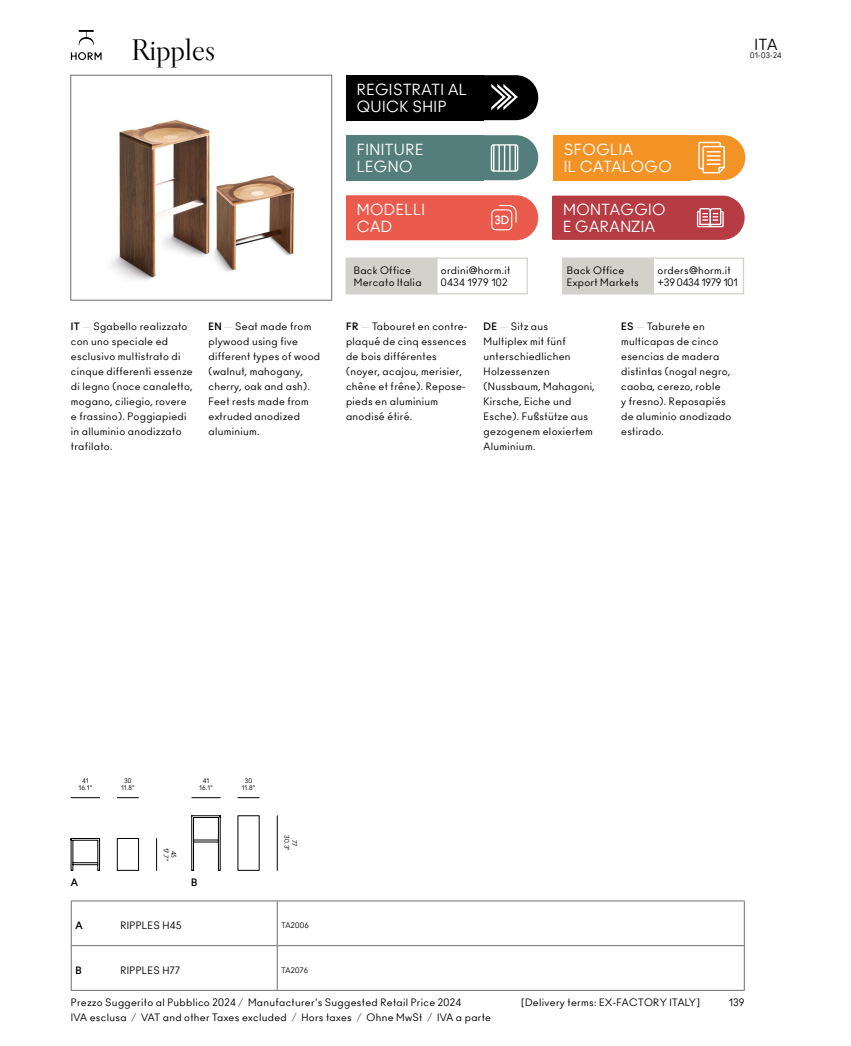
<style>
.page{position:relative;width:851px;height:1046px;background:#fff}
.page>*{position:absolute;margin:0;border:0;box-sizing:border-box;transform-origin:0 0}
.t1{font:30px "Electra LT Display";letter-spacing:.03em;color:#000}
.t2{font:15px/17.5px "Ano";letter-spacing:.03em;color:#fff}
.t3{font:15px "Ano";color:#000}
.t4{font:10px/15px "Ano";letter-spacing:.03em;color:#000}
.t5{font:10px/12.5px "Ano";letter-spacing:.005em;color:#000}
.t6{font:700 10px "Ano";color:#000}
.t7{font:7.5px "Ano";letter-spacing:.03em;color:#000}
.t8{font:6.25px/7.5px "Ano";letter-spacing:.03em;color:#000;text-align:center}
.s1{font-weight:700}
.s2{font-family:"Ano Eighth"}
.s3{font-family:"Ano Half"}
</style>
<div class="page">
<svg style="left:71px;top:815px;width:188px;height:55px"></svg>
<svg style="left:71px;top:797px;width:29px;height:1px"></svg>
<svg style="left:117px;top:797px;width:21px;height:1px"></svg>
<svg style="left:192px;top:797px;width:28px;height:1px"></svg>
<svg style="left:238px;top:797px;width:21px;height:1px"></svg>
<hr style="left:156px;top:838px;width:1px;height:32px;background:#000">
<hr style="left:277px;top:815px;width:1px;height:55px;background:#000">
<img style="left:111px;top:119px;width:185px;height:162px">
<div style="left:71px;top:75px;width:261px;height:225px;border:1px solid #706f6f"></div>
<svg style="left:71px;top:52px;width:31px;height:8px"></svg>
<svg style="left:79px;top:30px;width:15px;height:15px"></svg>
<hr style="left:71px;top:900px;width:206px;height:1px;background:#706f6f">
<hr style="left:71px;top:901px;width:1px;height:44px;background:#706f6f">
<hr style="left:277px;top:900px;width:467px;height:1px;background:#706f6f">
<hr style="left:277px;top:901px;width:1px;height:44px;background:#706f6f">
<hr style="left:743px;top:901px;width:1px;height:44px;background:#706f6f">
<hr style="left:71px;top:945px;width:206px;height:1px;background:#706f6f">
<hr style="left:71px;top:945px;width:1px;height:44px;background:#706f6f">
<hr style="left:277px;top:945px;width:467px;height:1px;background:#706f6f">
<hr style="left:277px;top:945px;width:1px;height:44px;background:#706f6f">
<hr style="left:743px;top:945px;width:1px;height:44px;background:#706f6f">
<hr style="left:71px;top:989px;width:206px;height:1px;background:#706f6f">
<hr style="left:277px;top:989px;width:467px;height:1px;background:#706f6f">
<div style="left:346px;top:258px;width:90px;height:36px;background:#d3d1cb"></div>
<div style="left:345px;top:257px;width:92px;height:37px;border:1px solid #d3d1cb"></div>
<div style="left:436px;top:257px;width:91px;height:37px;border:1px solid #d3d1cb"></div>
<div style="left:562px;top:258px;width:91px;height:36px;background:#d3d1cb"></div>
<div style="left:562px;top:257px;width:91px;height:37px;border:1px solid #d3d1cb"></div>
<div style="left:652px;top:257px;width:92px;height:37px;border:1px solid #d3d1cb"></div>
<svg style="left:690px;top:135px;width:55px;height:45px;background:#f5a952"></svg>
<div style="left:553px;top:135px;width:137px;height:45px;background:#f39325"></div>
<svg style="left:552px;top:196px;width:192px;height:44px;background:#b9444c"></svg>
<svg style="left:346px;top:195px;width:192px;height:45px;background:#ed7368"></svg>
<div style="left:346px;top:196px;width:137px;height:43px;background:#eb5b4d"></div>
<svg style="left:483px;top:75px;width:55px;height:45px;background:#2e2e2e"></svg>
<div style="left:346px;top:75px;width:137px;height:45px;background:#000"></div>
<svg style="left:483px;top:135px;width:55px;height:45px;background:#769795"></svg>
<hr style="left:514px;top:145px;width:2px;height:26px;background:#fff">
<div style="left:346px;top:135px;width:137px;height:45px;background:#547e7b"></div>
<h1 class="t1" style="left:132px;top:32px;width:84px">Ripples</h1>
<h2 class="t2" style="left:356px;top:81px;width:112px">REGISTRATI AL<br>QUICK SHIP</h2>
<h2 class="t2" style="left:356px;top:141px;width:68px">FINITURE<br>LEGNO</h2>
<h2 class="t2" style="left:356px;top:201px;width:70px">MODELLI<br>CAD</h2>
<h2 class="t2" style="left:563px;top:141px;width:109px">SFOGLIA<br>IL CATALOGO</h2>
<h2 class="t2" style="left:563px;top:201px;width:104px">MONTAGGIO<br>E GARANZIA</h2>
<p class="t4" style="left:354px;top:264px;width:69px;line-height:12.5px">Back Office<br>Mercato Italia</p>
<p class="t4" style="left:441px;top:264px;width:71px;line-height:12.5px">ordini@horm.it<br>0434 1979 102</p>
<p class="t4" style="left:567px;top:264px;width:73px;line-height:12.5px">Back Office<br>Export Markets</p>
<p class="t5" style="left:657px;top:264px;width:82px">orders@horm.it +39 0434 1979 101</p>
<p class="t4" style="left:71px;top:319px;width:123px"><span class="s1">IT</span> <span class="s2">—</span> Sgabello realizzato con uno speciale ed esclusivo multistrato di cinque differenti essenze di legno (noce canaletto, mogano, ciliegio, rovere e frassino). Poggiapiedi in alluminio anodizzato trafilato.</p>
<p class="t4" style="left:208px;top:319px;width:113px"><span class="s1">EN</span> <span class="s2">—</span> Seat made from plywood using five different types of wood (walnut, mahogany, cherry, oak and ash).<br>Feet rests made from extruded anodized aluminium.</p>
<p class="t4" style="left:346px;top:319px;width:123px"><span class="s1">FR</span> <span class="s2">—</span> Tabouret en contre&shy;plaqué de cinq essences de bois différentes (noyer, acajou, merisier, chêne et frêne). Repose&shy;pieds en aluminium anodisé étiré.</p>
<p class="t4" style="left:483px;top:319px;width:112px"><span class="s1">DE</span> <span class="s2">—</span> Sitz aus<br>Multiplex mit fünf unterschiedlichen<br>Holzessenzen (Nussbaum, Mahagoni,<br>Kirsche, Eiche und<br>Esche). Fußstütze aus gezogenem eloxiertem<br>Aluminium.</p>
<p class="t4" style="left:621px;top:319px;width:112px"><span class="s1">ES</span> <span class="s2">—</span> Taburete en multicapas de cinco esencias de madera distintas (nogal negro, caoba, cerezo, roble<br>y fresno). Reposapiés de aluminio anodizado estirado.</p>
<h2 class="t3" style="left:754px;top:36px;width:25px">ITA</h2>
<p class="t7" style="left:750px;top:50px;width:33px">01-03-24</p>
<p class="t8" style="left:78px;top:776px;width:15px">41<br>16.1"</p>
<p class="t8" style="left:121px;top:776px;width:15px">30<br>11.8"</p>
<p class="t8" style="left:199px;top:776px;width:15px">41<br>16.1"</p>
<p class="t8" style="left:242px;top:776px;width:15px">30<br>11.8"</p>
<p class="t8" style="left:177px;top:847px;width:15px;rotate:90deg">45<br>17.7"</p>
<p class="t8" style="left:298px;top:835px;width:17px;rotate:90deg">77<br>30.3"</p>
<p class="t6" style="left:71px;top:875px;width:9px">A</p>
<p class="t6" style="left:191px;top:875px;width:8px">B</p>
<p class="t6" style="left:75px;top:918px;width:9px">A</p>
<p class="t4" style="left:120px;top:917px;width:63px">RIPPLES H45</p>
<p class="t7" style="left:281px;top:920px;width:29px">TA2006</p>
<p class="t6" style="left:75px;top:963px;width:8px">B</p>
<p class="t4" style="left:120px;top:962px;width:61px">RIPPLES H77</p>
<p class="t7" style="left:281px;top:965px;width:28px">TA2076</p>
<p class="t4" style="left:71px;top:994px;width:391px">Prezzo Suggerito al Pubblico 2024 <span class="s3">/</span> Manufacturer's Suggested Retail Price 2024</p>
<p class="t4" style="left:521px;top:994px;width:180px">[Delivery terms: EX-FACTORY ITALY]</p>
<p class="t4" style="left:728px;top:994px;width:17px">139</p>
<p class="t4" style="left:71px;top:1009px;width:421px">IVA esclusa <span class="s3">/</span> VAT and other Taxes excluded <span class="s3">/</span> Hors taxes <span class="s3">/</span> Ohne MwSt <span class="s3">/</span> IVA a parte</p>
</div>
